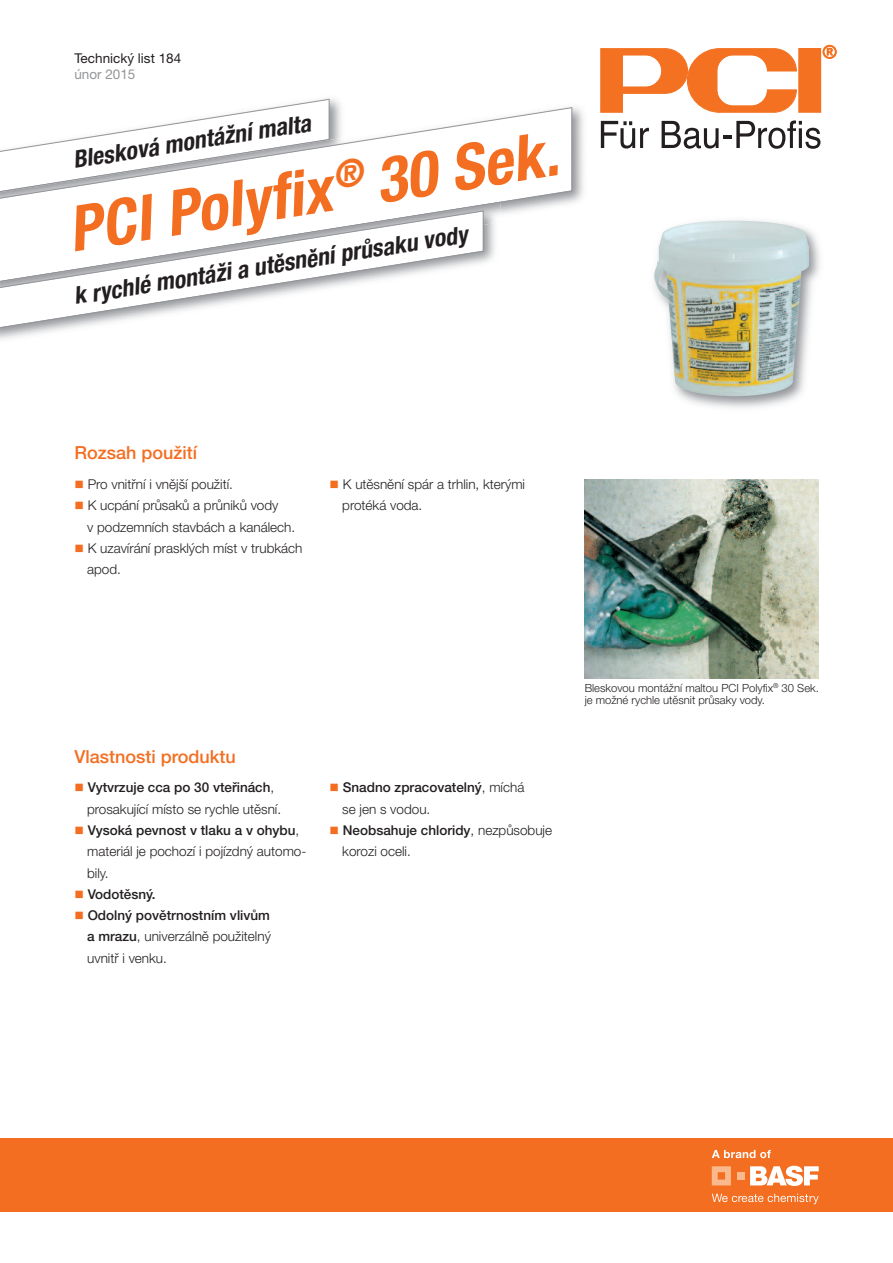
<style>
.page{position:relative;width:893px;height:1263px;background:#fff}
.page>*{position:absolute;margin:0;border:0;box-sizing:border-box;transform-origin:0 0}
.t1{font:italic 700 condensed 63px "Helvetica Neue LT Pro";color:#f36e21}
.t2{font:italic 700 condensed 24px "Helvetica Neue LT Pro";color:#231f20}
.t3{font:500 18px "Helvetica Neue LT Pro";color:#f36e21}
.t4{font:300 13.5px/21.3px "Helvetica Neue LT Pro";color:#231f20}
.t5{font:500 13.5px/21.3px "Helvetica Neue LT Pro";color:#231f20}
.t6{font:13.5px "Helvetica Neue LT Pro";color:#231f20}
.t7{font:13.5px "Helvetica Neue LT Pro";color:#939598}
.t8{font:300 11.25px/12px "Helvetica Neue LT Pro";color:#231f20}
.s1{color:#f36e21}
.s2{font-weight:500}
.s3{font-weight:300}
</style>
<div class="page">
<div style="left:799px;top:49px;width:21px;height:63px;background:#f37121"></div>
<div style="left:799px;top:49px;width:22px;height:63px;border:1px solid #f37121"></div>
<svg style="left:601px;top:49px;width:195px;height:63px"></svg>
<svg style="left:605px;top:121px;width:44px;height:28px"></svg>
<svg style="left:662px;top:120px;width:158px;height:29px"></svg>
<svg style="left:823px;top:45px;width:13px;height:14px"></svg>
<img style="left:277px;top:99px;width:328px;height:104px">
<img style="left:591px;top:154px;width:11px;height:29px">
<img style="left:591px;top:115px;width:6px;height:39px">
<svg style="left:1px;top:107px;width:572px;height:107px"></svg>
<img style="left:654px;top:220px;width:166px;height:188px">
<img style="left:800px;top:232px;width:9px;height:63px">
<div style="left:0;top:1138px;width:893px;height:74px;background:#f36e21"></div>
<svg style="left:712px;top:1166px;width:19px;height:19px"></svg>
<div style="left:737px;top:1172px;width:7px;height:7px;background:#fab98c"></div>
<svg style="left:750px;top:1166px;width:69px;height:20px"></svg>
<svg style="left:712px;top:1194px;width:107px;height:10px"></svg>
<svg style="left:712px;top:1150px;width:59px;height:8px"></svg>
<img style="left:1px;top:202px;width:499px;height:63px">
<svg style="left:1px;top:210px;width:483px;height:120px"></svg>
<img style="left:585px;top:479px;width:233px;height:200px">
<p class="t6" style="left:74px;top:53px;width:108px">Technický list 184</p>
<p class="t7" style="left:74px;top:69px;width:63px">únor 2015</p>
<h2 class="t2" style="left:72px;top:151px;width:242px;rotate:-9deg">Blesková montážní malta</h2>
<h1 class="t1" style="left:65px;top:207px;width:496px;rotate:-9deg">PCI Polyfi x<sup>®</sup> 30 Sek.</h1>
<h2 class="t2" style="left:72px;top:287px;width:400px;rotate:-9deg">k rychlé montáži a utěsnění průsaku vody</h2>
<h3 class="t3" style="left:74px;top:446px;width:124px">Rozsah použití</h3>
<p class="t4" style="left:74px;top:475px;width:160px"><span class="s1">■</span> Pro vnitřní i vnější použití.</p>
<p class="t4" style="left:87px;top:496px;width:210px;text-indent:-13px"><span class="s1">■</span> K ucpání průsaků a průniků vody<br>v podzemních stavbách a kanálech.</p>
<p class="t4" style="left:87px;top:539px;width:217px;text-indent:-13px"><span class="s1">■</span> K uzavírání prasklých míst v trubkách apod.</p>
<p class="t4" style="left:342px;top:475px;width:184px;text-indent:-13px"><span class="s1">■</span> K utěsnění spár a trhlin, kterými protéká voda.</p>
<h3 class="t3" style="left:74px;top:750px;width:163px">Vlastnosti produktu</h3>
<p class="t4" style="left:87px;top:778px;width:196px;text-indent:-13px"><span class="s1">■</span> <span class="s2">Vytvrzuje cca po 30 vteřinách</span>, prosakující místo se rychle utěsní.</p>
<p class="t4" style="left:87px;top:821px;width:221px;text-indent:-13px"><span class="s1">■</span> <span class="s2">Vysoká pevnost v tlaku a v ohybu</span>, materiál je pochozí i pojízdný automo&shy;bily.</p>
<p class="t5" style="left:74px;top:884px;width:83px"><span class="s1">■</span> Vodotěsný.</p>
<p class="t4" style="left:87px;top:906px;width:185px;text-align:justify;text-indent:-13px"><span class="s1">■</span> <span class="s2">Odolný povětrnostním vlivům a mrazu</span>, univerzálně použitelný uvnitř i venku.</p>
<p class="t5" style="left:342px;top:778px;width:184px;text-indent:-13px"><span class="s1">■</span> Snadno zpracovatelný<span class="s3">, míchá se jen s vodou.</span></p>
<p class="t4" style="left:342px;top:821px;width:211px;text-indent:-13px"><span class="s1">■</span> <span class="s2">Neobsahuje chloridy</span>, nezpůsobuje korozi oceli.</p>
<p class="t8" style="left:585px;top:683px;width:236px">Bleskovou montážní maltou PCI Polyfix<sup>®</sup> 30 Sek. je možné rychle utěsnit průsaky vody.</p>
</div>
